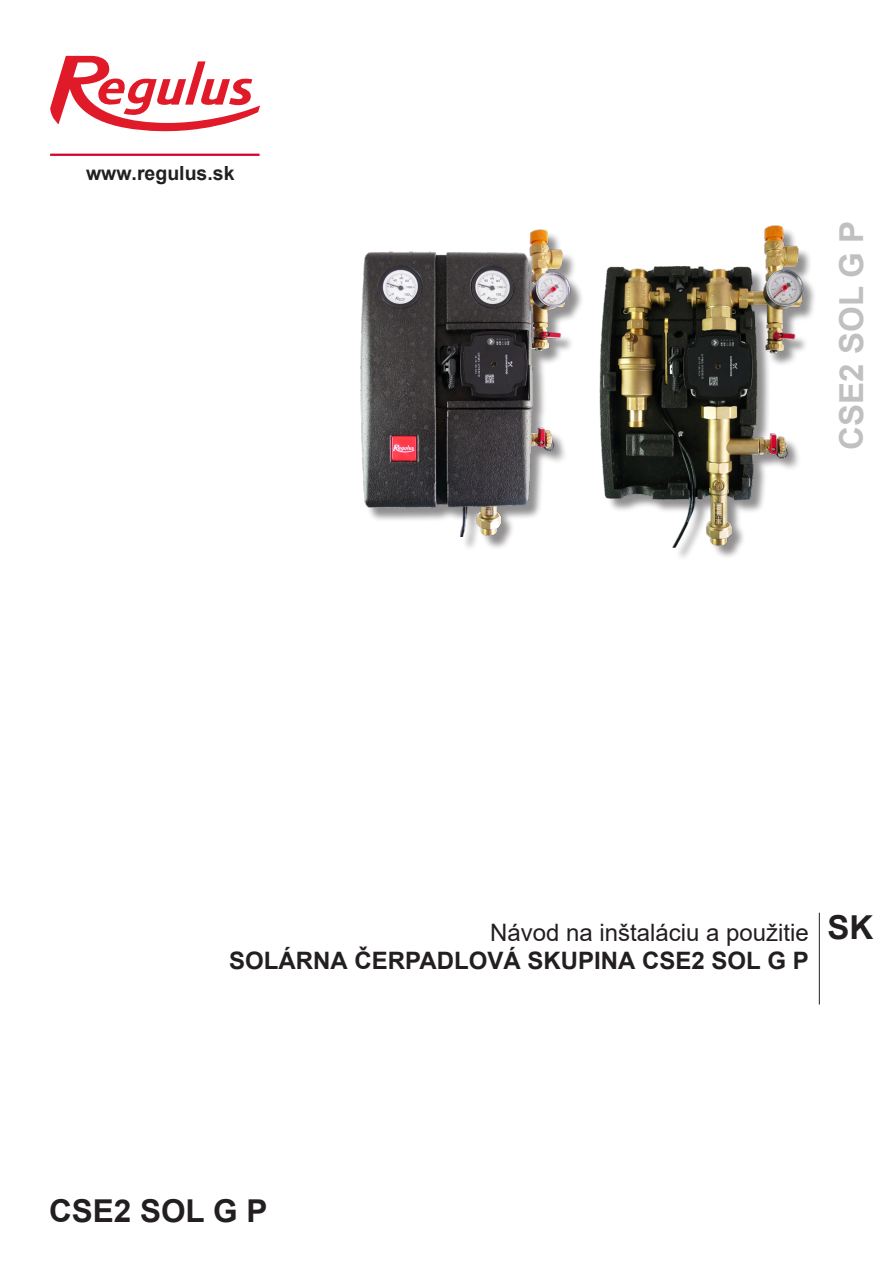
<style>
.page{position:relative;width:893px;height:1263px;background:#fff}
.page>*{position:absolute;margin:0;border:0;box-sizing:border-box;transform-origin:0 0}
.t1{font:700 33px "Arial";color:#c0c0c0}
.t2{font:700 33px "Arial";color:#231f20}
.t3{font:700 31.5px "Arial";color:#231f20}
.t4{font:700 24px "Arial";color:#231f20}
.t5{font:24px "Arial";color:#231f20}
.t6{font:700 19.5px "Arial";color:#231f20}
</style>
<div class="page">
<svg style="left:50px;top:56px;width:210px;height:75px"></svg>
<hr style="left:50px;top:154px;width:210px;height:2px;background:#d6002d">
<hr style="left:819px;top:913px;width:1px;height:91px;background:#231f20">
<div style="left:602px;top:227px;width:215px;height:335px;background:#231f20;opacity:.5"></div>
<img style="left:599px;top:225px;width:205px;height:322px">
<div style="left:363px;top:231px;width:221px;height:321px;background:#231f20;opacity:.5"></div>
<img style="left:360px;top:229px;width:211px;height:308px">
<p class="t6" style="left:86px;top:159px;width:150px">www.regulus.sk</p>
<p class="t1" style="left:828px;top:449px;width:230px;rotate:-90deg">CSE2 SOL G P</p>
<p class="t5" style="left:490px;top:915px;width:320px">Návod na inštaláciu a použitie</p>
<p class="t2" style="left:827px;top:904px;width:47px">SK</p>
<p class="t4" style="left:229px;top:944px;width:581px">SOLÁRNA ČERPADLOVÁ SKUPINA CSE2 SOL G P</p>
<p class="t3" style="left:49px;top:1189px;width:220px">CSE2 SOL G P</p>
</div>
